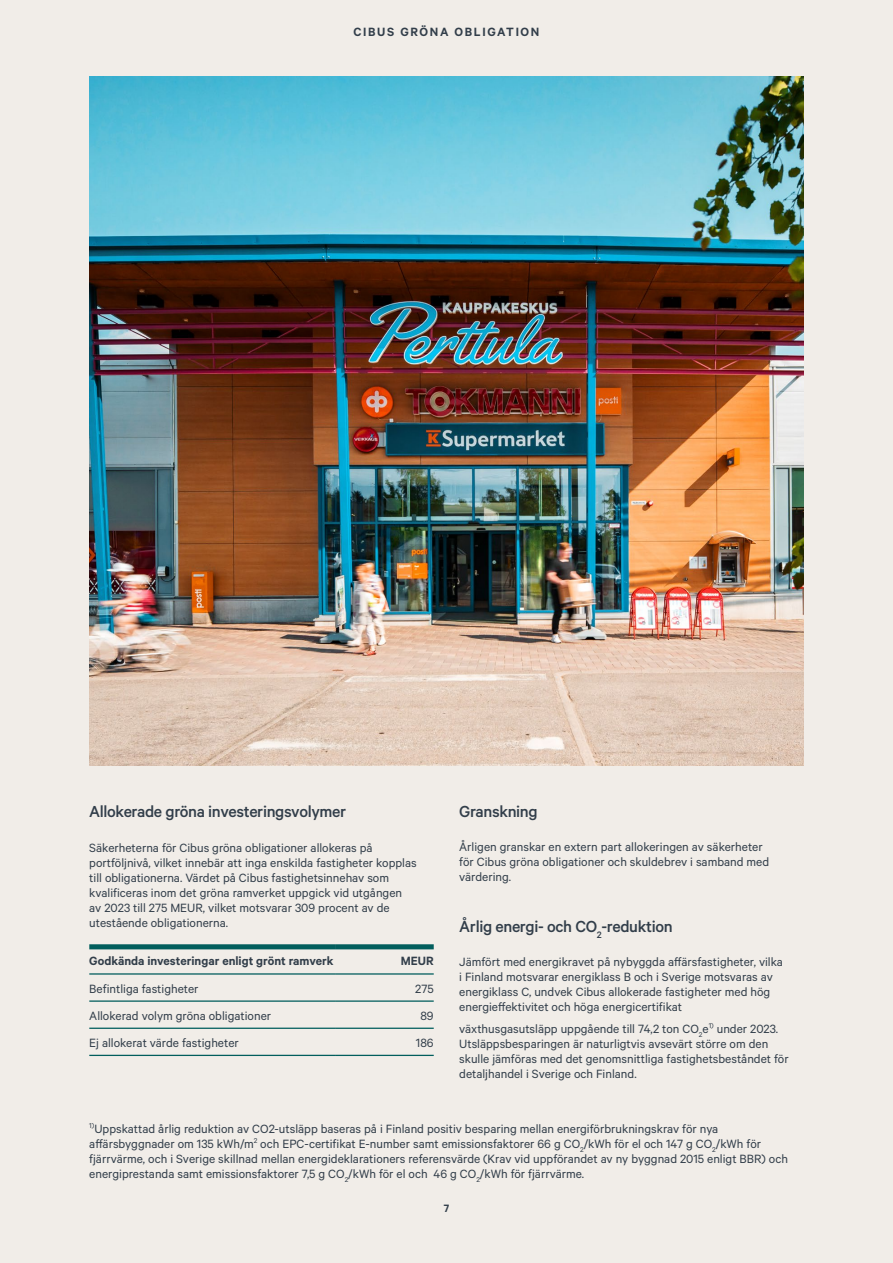
<style>
.page{position:relative;width:893px;height:1263px;background:#f1ede8}
.page>*{position:absolute;margin:0;border:0;box-sizing:border-box;transform-origin:0 0}
.t1{font:500 18px "Calibre";letter-spacing:-.02em;color:#323e4a}
.Body{font:13.5px/15px "Calibre";color:#323e4a}
.Table_left{font:13.5px "Calibre";color:#323e4a}
.Table_left-2{font:600 13.5px "Calibre";color:#323e4a}
.Section_header_NEW{font:600 13.5px "Calibre";letter-spacing:.12em;color:#323e4a}
.Table_right{font:13.5px "Calibre";color:#323e4a}
.Table_right-2{font:600 13.5px "Calibre";color:#323e4a}
.t2{font:600 12px "Calibre";color:#323e4a}
</style>
<div class="page">
<img style="left:89px;top:77px;width:715px;height:688px">
<hr style="left:89px;top:1000px;width:247px;height:2px;background:#025e5d">
<hr style="left:336px;top:1000px;width:98px;height:2px;background:#025e5d">
<hr style="left:89px;top:1027px;width:247px;height:2px;background:#025e5d">
<hr style="left:336px;top:1027px;width:98px;height:2px;background:#025e5d">
<hr style="left:89px;top:1055px;width:247px;height:1px;background:#025e5d">
<hr style="left:336px;top:1055px;width:98px;height:1px;background:#025e5d">
<div style="left:89px;top:944px;width:247px;height:5px;background:#025e5d"></div>
<div style="left:336px;top:944px;width:98px;height:5px;background:#025e5d"></div>
<hr style="left:89px;top:973px;width:247px;height:1px;background:#025e5d">
<hr style="left:336px;top:973px;width:98px;height:1px;background:#025e5d">
<p class="Section_header_NEW" style="left:354px;top:23px;width:187px">CIBUS GRÖNA OBLIGATION</p>
<h3 class="t1" style="left:89px;top:801px;width:258px">Allokerade gröna investeringsvolymer</h3>
<p class="Body" style="left:89px;top:839px;width:329px">Säkerheterna för Cibus gröna obligationer allokeras på portföljnivå, vilket innebär att inga enskilda fastigheter kopplas till obligationerna. Värdet på Cibus fastighetsinnehav som kvalificeras inom det gröna ramverket uppgick vid utgången av 2023 till 275 MEUR, vilket motsvarar 309 procent av de utestående obligationerna.</p>
<p class="Table_left-2" style="left:89px;top:953px;width:246px">Godkända investeringar enligt grönt ramverk</p>
<p class="Table_right-2" style="left:401px;top:953px;width:34px">MEUR</p>
<p class="Table_left" style="left:89px;top:980px;width:111px">Befintliga fastigheter</p>
<p class="Table_right" style="left:415px;top:980px;width:20px">275</p>
<p class="Table_left" style="left:89px;top:1008px;width:183px">Allokerad volym gröna obligationer</p>
<p class="Table_right" style="left:420px;top:1008px;width:15px">89</p>
<p class="Table_left" style="left:89px;top:1035px;width:151px">Ej allokerat värde fastigheter</p>
<p class="Table_right" style="left:416px;top:1035px;width:19px">186</p>
<h3 class="t1" style="left:459px;top:801px;width:80px">Granskning</h3>
<p class="Body" style="left:459px;top:839px;width:311px">Årligen granskar en extern part allokeringen av säkerheter för Cibus gröna obligationer och skuldebrev i samband med värdering.</p>
<h3 class="t1" style="left:459px;top:916px;width:215px">Årlig energi- och CO<sub>2</sub>-reduktion</h3>
<p class="Body" style="left:459px;top:954px;width:325px">Jämfört med energikravet på nybyggda affärsfastigheter, vilka i Finland motsvarar energiklass B och i Sverige motsvaras av energiklass C, undvek Cibus allokerade fastigheter med hög energieffektivitet och höga energicertifikat</p>
<p class="Body" style="left:459px;top:1020px;width:331px">växthusgasutsläpp uppgående till 74,2 ton CO<sub>2</sub>e<sup>1)</sup> under 2023.<br>Utsläppsbesparingen är naturligtvis avsevärt större om den skulle jämföras med det genomsnittliga fastighetsbeståndet för detaljhandel i Sverige och Finland.</p>
<p class="Body" style="left:89px;top:1120px;width:700px"><sup>1)</sup>Uppskattad årlig reduktion av CO2-utsläpp baseras på i Finland positiv besparing mellan energiförbrukningskrav för nya affärsbyggnader om 135 kWh/m<sup>2</sup> och EPC-certifikat E-number samt emissionsfaktorer 66 g CO<sub>2</sub>/kWh för el och 147 g CO<sub>2</sub>/kWh för fjärrvärme, och i Sverige skillnad mellan energideklarationers referensvärde (Krav vid uppförandet av ny byggnad 2015 enligt BBR) och energiprestanda samt emissionsfaktorer 7,5 g CO<sub>2</sub>/kWh för el och 46 g CO<sub>2</sub>/kWh för fjärrvärme.</p>
<p class="t2" style="left:444px;top:1201px;width:7px">7</p>
</div>
